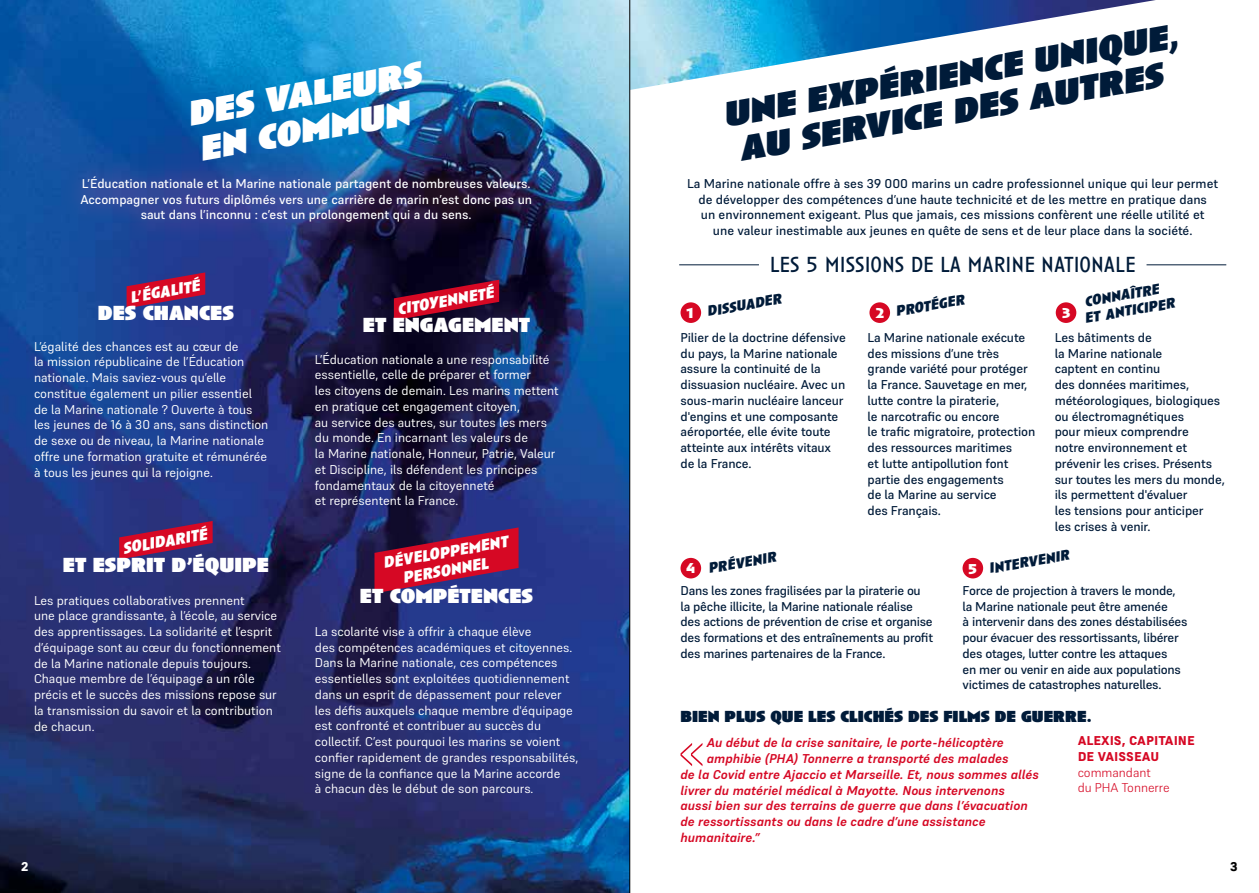
<style>
.page{position:relative;width:1259px;height:893px;background:#fff}
.page>*{position:absolute;margin:0;border:0;box-sizing:border-box;transform-origin:0 0}
.t1{font:italic 900 36px/36px "Anisette";color:#001b39}
.t2{font:italic 900 36px/36px "Anisette";color:#fff}
.t3{font:22.5px "Anisette Std";color:#001b39}
.t4{font:900 21px "Anisette";color:#fff}
.t5{font:italic 700 expanded 16.5px/18.1px "Anisette Std";color:#fff;text-align:center}
.t6{font:900 16.5px "Anisette";color:#001b39}
.t7{font:italic 700 expanded 15px/16.5px "Anisette Std";color:#001b39}
.t8{font:700 expanded 14.7px "Anisette Std";color:#fff}
.t9{font:500 12.75px/15.8px "Supreme";letter-spacing:-.01em;color:#001b39}
.t10{font:12.75px/15.8px "Supreme";color:#fff}
.t11{font:italic 700 12.75px "Supreme";color:#d60824}
.t12{font:500 12.75px/15.8px "Supreme";color:#fff;text-align:center}
.t13{font:800 12.75px/15.8px "Supreme";color:#d60824}
.t14{font:300 12.75px/15.8px "Supreme";color:#d60824}
.t15{font:800 12.75px "Supreme";color:#000}
.t16{font:800 12.75px "Supreme";color:#fff}
</style>
<div class="page">
<img style="left:0;top:0;width:629px;height:893px">
<div style="left:63px;top:158px;width:487px;height:83px;background:#a6529a;opacity:.6"></div>
<img style="left:630px;top:0;width:526px;height:90px">
<hr style="left:629px;top:0;width:1px;height:893px;background:#000">
<svg style="left:127px;top:272px;width:78px;height:36px"></svg>
<svg style="left:119px;top:521px;width:94px;height:38px"></svg>
<svg style="left:374px;top:527px;width:144px;height:66px"></svg>
<svg style="left:394px;top:280px;width:105px;height:40px"></svg>
<div style="left:680px;top:302px;width:21px;height:21px;background:#d60824;border-radius:50%"></div>
<div style="left:680px;top:558px;width:21px;height:20px;background:#d60824;border-radius:50%"></div>
<div style="left:962px;top:558px;width:21px;height:20px;background:#d60824;border-radius:50%"></div>
<div style="left:869px;top:302px;width:21px;height:21px;background:#d60824;border-radius:50%"></div>
<div style="left:1055px;top:302px;width:21px;height:21px;background:#d60824;border-radius:50%"></div>
<svg style="left:680px;top:743px;width:22px;height:23px"></svg>
<hr style="left:679px;top:265px;width:80px;height:1px;background:#001b39">
<hr style="left:1146px;top:265px;width:80px;height:1px;background:#001b39">
<h1 class="t2" style="left:185px;top:97px;width:238px;rotate:-10deg">des valeurs en commun</h1>
<p class="t12" style="left:80px;top:175px;width:453px">L’Éducation nationale et la Marine nationale partagent de nombreuses valeurs.<br>Accompagner vos futurs diplômés vers une carrière de marin n’est donc pas un saut dans l’inconnu : c’est un prolongement qui a du sens.</p>
<p class="t5" style="left:129px;top:288px;width:72px;rotate:-10deg">l’égalité</p>
<h3 class="t4" style="left:98px;top:301px;width:138px">DES CHANCES</h3>
<p class="t10" style="left:34px;top:338px;width:236px">L’égalité des chances est au cœur de<br>la mission républicaine de l’Éducation nationale. Mais saviez-vous qu’elle constitue également un pilier essentiel de la Marine nationale ? Ouverte à tous les jeunes de 16 à 30 ans, sans distinction de sexe ou de niveau, la Marine nationale offre une formation gratuite et rémunérée à tous les jeunes qui la rejoigne.</p>
<p class="t5" style="left:396px;top:300px;width:99px;rotate:-10deg">citoyenneté</p>
<p class="t10" style="left:315px;top:351px;width:245px">L’Éducation nationale a une responsabilité essentielle, celle de préparer et former<br>les citoyens de demain. Les marins mettent en pratique cet engagement citoyen,<br>au service des autres, sur toutes les mers du monde. En incarnant les valeurs de<br>la Marine nationale, Honneur, Patrie, Valeur et Discipline, ils défendent les principes fondamentaux de la citoyenneté<br>et représentent la France.</p>
<h3 class="t4" style="left:363px;top:313px;width:169px">ET ENGAGEMENT</h3>
<p class="t5" style="left:121px;top:539px;width:87px;rotate:-10deg">solidarité</p>
<p class="t5" style="left:382px;top:554px;width:128px;rotate:-10deg">développement personnel</p>
<h3 class="t4" style="left:63px;top:553px;width:207px">ET ESPRIT D’ÉQUIPE</h3>
<h3 class="t4" style="left:360px;top:584px;width:175px">ET COMPÉTENCES</h3>
<p class="t10" style="left:34px;top:592px;width:248px">Les pratiques collaboratives prennent<br>une place grandissante, à l’école, au service des apprentissages. La solidarité et l’esprit d’équipage sont au cœur du fonctionnement de la Marine nationale depuis toujours.<br>Chaque membre de l’équipage a un rôle précis et le succès des missions repose sur la transmission du savoir et la contribution de chacun.</p>
<p class="t10" style="left:315px;top:623px;width:265px">La scolarité vise à offrir à chaque élève<br>des compétences académiques et citoyennes.<br>Dans la Marine nationale, ces compétences essentielles sont exploitées quotidiennement dans un esprit de dépassement pour relever les défis auxquels chaque membre d'équipage est confronté et contribuer au succès du collectif. C’est pourquoi les marins se voient confier rapidement de grandes responsabilités, signe de la confiance que la Marine accorde<br>à chacun dès le début de son parcours.</p>
<p class="t16" style="left:21px;top:859px;width:9px">2</p>
<h1 class="t1" style="left:720px;top:98px;width:463px;rotate:-10deg">une expérience unique, au service des autres</h1>
<p class="t9" style="left:687px;top:175px;width:532px;text-align:center">La Marine nationale offre à ses 39 000 marins un cadre professionnel unique qui leur permet de développer des compétences d’une haute technicité et de les mettre en pratique dans<br>un environnement exigeant. Plus que jamais, ces missions confèrent une réelle utilité et<br>une valeur inestimable aux jeunes en quête de sens et de leur place dans la société.</p>
<p class="t8" style="left:685px;top:305px;width:11px">1</p>
<h2 class="t3" style="left:770px;top:252px;width:367px">LES 5 MISSIONS DE LA MARINE NATIONALE</h2>
<p class="t7" style="left:705px;top:303px;width:77px;rotate:-10deg">dissuader</p>
<p class="t7" style="left:894px;top:303px;width:71px;rotate:-10deg">protéger</p>
<p class="t7" style="left:1080px;top:294px;width:93px;rotate:-10deg">connaître et anticiper</p>
<p class="t8" style="left:875px;top:305px;width:11px">2</p>
<p class="t8" style="left:1061px;top:305px;width:11px">3</p>
<p class="t9" style="left:680px;top:329px;width:167px">Pilier de la doctrine défensive du pays, la Marine nationale assure la continuité de la dissuasion nucléaire. Avec un sous-marin nucléaire lanceur d'engins et une composante aéroportée, elle évite toute atteinte aux intérêts vitaux de la France.</p>
<p class="t9" style="left:867px;top:329px;width:169px">La Marine nationale exécute des missions d’une très grande variété pour protéger la France. Sauvetage en mer, lutte contre la piraterie,<br>le narcotrafic ou encore<br>le trafic migratoire, protection des ressources maritimes<br>et lutte antipollution font partie des engagements<br>de la Marine au service<br>des Français.</p>
<p class="t9" style="left:1054px;top:329px;width:172px">Les bâtiments de<br>la Marine nationale<br>captent en continu<br>des données maritimes, météorologiques, biologiques ou électromagnétiques<br>pour mieux comprendre<br>notre environnement et prévenir les crises. Présents sur toutes les mers du monde, ils permettent d'évaluer<br>les tensions pour anticiper<br>les crises à venir.</p>
<p class="t7" style="left:707px;top:560px;width:70px;rotate:-10deg">prévenir</p>
<p class="t7" style="left:987px;top:560px;width:83px;rotate:-10deg">intervenir</p>
<p class="t8" style="left:686px;top:559px;width:11px">4</p>
<p class="t8" style="left:967px;top:561px;width:11px">5</p>
<p class="t9" style="left:680px;top:582px;width:254px">Dans les zones fragilisées par la piraterie ou la pêche illicite, la Marine nationale réalise des actions de prévention de crise et organise des formations et des entraînements au profit des marines partenaires de la France.</p>
<p class="t9" style="left:962px;top:582px;width:226px">Force de projection à travers le monde, la Marine nationale peut être amenée<br>à intervenir dans des zones déstabilisées pour évacuer des ressortissants, libérer des otages, lutter contre les attaques<br>en mer ou venir en aide aux populations victimes de catastrophes naturelles.</p>
<p class="t6" style="left:680px;top:707px;width:413px">BIEN PLUS QUE LES CLICHÉS DES FILMS DE GUERRE.</p>
<p class="t11" style="left:707px;top:735px;width:298px">Au début de la crise sanitaire, le porte-hélicoptère</p>
<p class="t11" style="left:707px;top:751px;width:303px">amphibie (PHA) Tonnerre a transporté des malades</p>
<p class="t11" style="left:680px;top:766px;width:360px">de la Covid entre Ajaccio et Marseille. Et, nous sommes allés</p>
<p class="t11" style="left:680px;top:782px;width:326px">livrer du matériel médical à Mayotte. Nous intervenons</p>
<p class="t11" style="left:680px;top:798px;width:349px">aussi bien sur des terrains de guerre que dans l’évacuation</p>
<p class="t11" style="left:680px;top:814px;width:307px">de ressortissants ou dans le cadre d’une assistance</p>
<p class="t11" style="left:680px;top:829px;width:81px">humanitaire.”</p>
<p class="t13" style="left:1077px;top:733px;width:119px">ALEXIS, CAPITAINE<br>DE VAISSEAU</p>
<p class="t14" style="left:1077px;top:764px;width:93px">commandant<br>du PHA Tonnerre</p>
<p class="t15" style="left:1230px;top:859px;width:9px">3</p>
</div>
